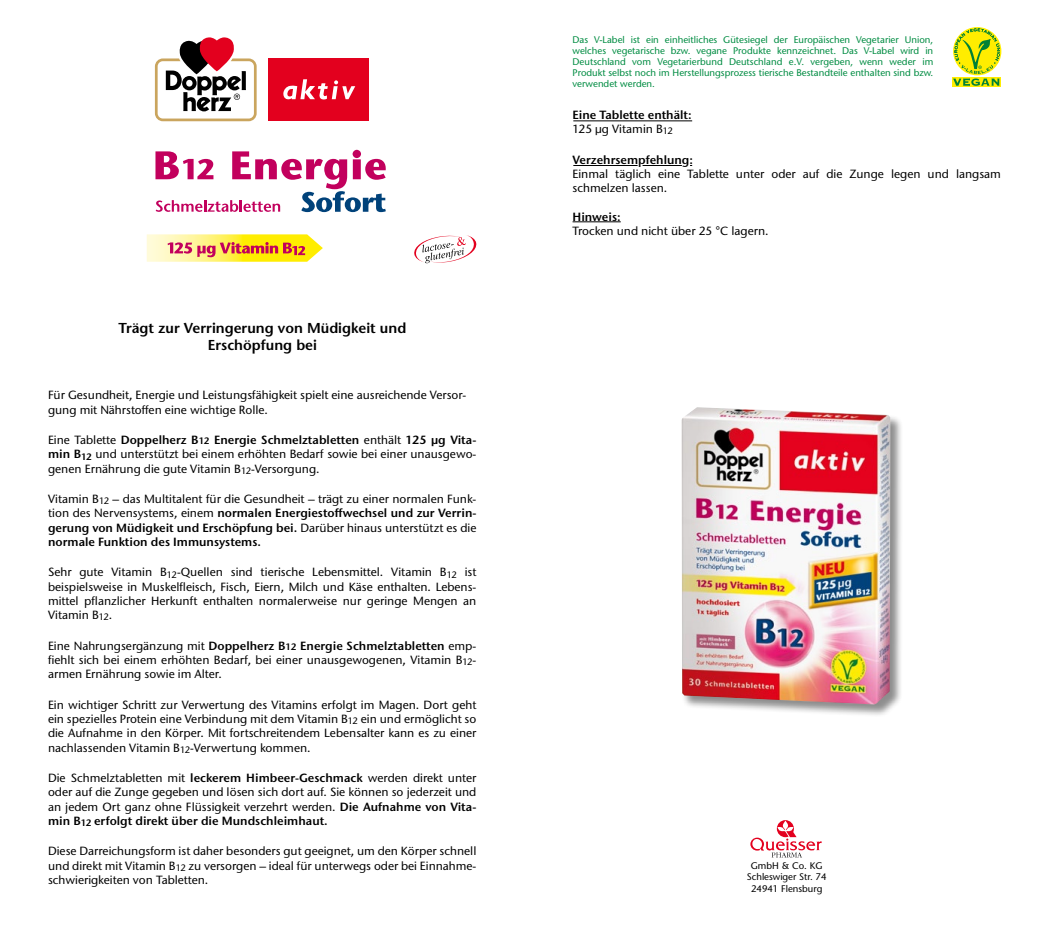
<style>
.page{position:relative;width:1049px;height:929px;background:#fff}
.page>*{position:absolute;margin:0;border:0;box-sizing:border-box;transform-origin:0 0}
.t1{font:600 14.38px/17.2px "Stone Sans";color:#000;text-align:center}
.t2{font:500 11.88px/14.2px "Stone Sans ITC Pro";color:#000;text-align:justify}
.t3{font:600 11.88px/14.2px "Stone Sans ITC Pro";color:#000}
.t4{font:9.62px/11px "Stone Sans";color:#008c42;text-align:justify}
.t5{font:9.62px/11.5px "Stone Sans";color:#000;text-align:center}
.s1{font-weight:600}
.s2{font-weight:600;font-size:9.38px}
.s3{font-weight:500}
</style>
<div class="page">
<img style="left:147px;top:234px;width:176px;height:28px">
<svg style="left:168px;top:242px;width:137px;height:15px;background:#e8984d"></svg>
<svg style="left:155px;top:150px;width:231px;height:62px"></svg>
<svg style="left:154px;top:37px;width:103px;height:85px"></svg>
<div style="left:268px;top:58px;width:101px;height:63px;background:#e3001e"></div>
<svg style="left:283px;top:79px;width:72px;height:21px"></svg>
<svg style="left:414px;top:235px;width:63px;height:28px"></svg>
<hr style="left:572px;top:221px;width:49px;height:1px;background:#000">
<hr style="left:573px;top:120px;width:119px;height:1px;background:#000">
<hr style="left:573px;top:165px;width:64px;height:1px;background:#000">
<hr style="left:642px;top:165px;width:40px;height:1px;background:#000">
<div style="left:952px;top:77px;width:49px;height:9px;background:#ffed00"></div>
<svg style="left:953px;top:28px;width:47px;height:58px"></svg>
<svg style="left:750px;top:820px;width:71px;height:37px"></svg>
<div style="left:681px;top:407px;width:222px;height:310px;background:#000;opacity:.45"></div>
<img style="left:681px;top:407px;width:209px;height:297px">
<p class="t1" style="left:118px;top:319px;width:289px">Trägt zur Verringerung von Müdigkeit und<br>Erschöpfung bei</p>
<p class="t2" style="left:48px;top:388px;width:420px">Für Gesundheit, Energie und Leistungsfähigkeit spielt eine ausreichende Versor&shy;gung mit Nährstoffen eine wichtige Rolle.</p>
<p class="t2" style="left:48px;top:432px;width:430px">Eine Tablette <span class="s1">Doppelherz B</span><span class="s2">12</span> <span class="s1">Energie Schmelztabletten</span> enthält <span class="s1">125 µg Vita&shy;min B</span><sub>12</sub> und unterstützt bei einem erhöhten Bedarf sowie bei einer unausgewo&shy;genen Ernährung die gute Vitamin B<sub>12</sub>-Versorgung.</p>
<p class="t2" style="left:48px;top:491px;width:430px">Vitamin B<sub>12</sub> – das Multitalent für die Gesundheit – trägt zu einer normalen Funk&shy;tion des Nervensystems, einem <span class="s1">normalen Energiestoffwechsel und zur Verrin&shy;gerung von Müdigkeit und Erschöpfung bei.</span> Darüber hinaus unterstützt es die <span class="s1">normale Funktion des Immunsystems.</span></p>
<p class="t2" style="left:48px;top:565px;width:430px">Sehr gute Vitamin B<sub>12</sub>-Quellen sind tierische Lebensmittel. Vitamin B<sub>12</sub> ist beispielsweise in Muskelfleisch, Fisch, Eiern, Milch und Käse enthalten. Lebens&shy;mittel pflanzlicher Herkunft enthalten normalerweise nur geringe Mengen an Vitamin B<sub>12</sub>.</p>
<p class="t2" style="left:48px;top:638px;width:430px">Eine Nahrungsergänzung mit <span class="s1">Doppelherz B</span><span class="s2">12</span> <span class="s1">Energie Schmelztabletten</span> emp&shy;fiehlt sich bei einem erhöhten Bedarf, bei einer unausgewogenen, Vitamin B<sub>12</sub>- armen Ernährung sowie im Alter.</p>
<p class="t2" style="left:48px;top:697px;width:430px">Ein wichtiger Schritt zur Verwertung des Vitamins erfolgt im Magen. Dort geht ein spezielles Protein eine Verbindung mit dem Vitamin B<sub>12</sub> ein und ermöglicht so die Aufnahme in den Körper. Mit fortschreitendem Lebensalter kann es zu einer nachlassenden Vitamin B<sub>12</sub>-Verwertung kommen.</p>
<p class="t2" style="left:48px;top:770px;width:430px">Die Schmelztabletten mit <span class="s1">leckerem Himbeer-Geschmack</span> werden direkt unter oder auf die Zunge gegeben und lösen sich dort auf. Sie können so jederzeit und an jedem Ort ganz ohne Flüssigkeit verzehrt werden. <span class="s1">Die Aufnahme von Vita&shy;min B</span><sub>12</sub> <span class="s1">erfolgt direkt über die Mundschleimhaut.</span></p>
<p class="t2" style="left:48px;top:843px;width:430px">Diese Darreichungsform ist daher besonders gut geeignet, um den Körper schnell und direkt mit Vitamin B<sub>12</sub> zu versorgen – ideal für unterwegs oder bei Einnahme&shy;schwierigkeiten von Tabletten.</p>
<p class="t4" style="left:572px;top:34px;width:362px">Das V-Label ist ein einheitliches Gütesiegel der Europäischen Vegetarier Union, welches vegetarische bzw. vegane Produkte kennzeichnet. Das V-Label wird in Deutschland vom Vegetarierbund Deutschland e.V. vergeben, wenn weder im Produkt selbst noch im Herstellungsprozess tierische Bestandteile enthalten sind bzw. verwendet werden.</p>
<p class="t3" style="left:572px;top:107px;width:121px">Eine Tablette enthält:<br><span class="s3">125 µg Vitamin B</span><sub>12</sub></p>
<p class="t3" style="left:572px;top:152px;width:122px">Verzehrsempfehlung:</p>
<p class="t2" style="left:572px;top:166px;width:430px">Einmal täglich eine Tablette unter oder auf die Zunge legen und langsam schmelzen lassen.</p>
<p class="t3" style="left:572px;top:209px;width:50px">Hinweis:</p>
<p class="t2" style="left:572px;top:223px;width:198px">Trocken und nicht über 25 °C lagern.</p>
<p class="t5" style="left:747px;top:859px;width:81px">GmbH &amp; Co. KG<br>Schleswiger Str. 74<br>24941 Flensburg</p>
</div>
